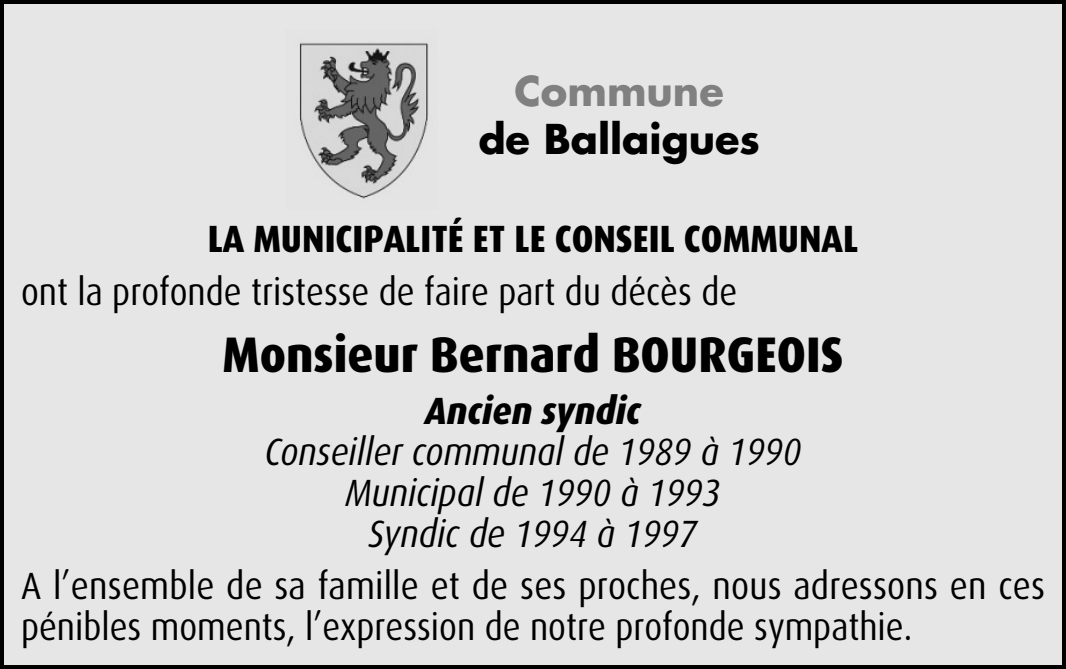
<style>
.page{position:relative;width:1066px;height:669px;background:#fff}
.page>*{position:absolute;margin:0;border:0;box-sizing:border-box;transform-origin:0 0}
.t1{font:800 50px "Dax";color:#000;scale:.92 1}
.t2{font:700 40px "Futura LT";color:#000}
.t3{font:700 40px "Futura LT";color:#808080}
.t4{font:38px/40.8px "Dax";color:#000;scale:.91 1}
.t5{font:italic 38px/40.8px "Dax";color:#000;text-align:center;scale:.9 1}
.t6{font:38px "Dax";color:#000;scale:.9 1}
.t7{font:800 38px "Dax";color:#000;scale:.9 1}
.t8{font:italic 800 38px "Dax";color:#000;scale:.9 1}
</style>
<div class="page">
<div style="left:2px;top:2px;width:1062px;height:665px;background:#e6e6e6"></div>
<div style="left:0;top:0;width:1066px;height:669px;border:4px solid #000"></div>
<img style="left:299px;top:42px;width:130px;height:157px">
<p class="t3" style="left:514px;top:65px;width:211px">Commune</p>
<p class="t2" style="left:478px;top:113px;width:283px">de Ballaigues</p>
<p class="t7" style="left:208px;top:226px;width:724px">LA MUNICIPALITÉ ET LE CONSEIL COMMUNAL</p>
<p class="t6" style="left:21px;top:279px;width:797px">ont la profonde tristesse de faire part du décès de</p>
<h1 class="t1" style="left:223px;top:337px;width:676px">Monsieur Bernard BOURGEOIS</h1>
<p class="t8" style="left:425px;top:398px;width:241px">Ancien syndic</p>
<p class="t5" style="left:265px;top:432px;width:598px">Conseiller communal de 1989 à 1990<br>Municipal de 1990 à 1993<br>Syndic de 1994 à 1997</p>
<p class="t4" style="left:21px;top:570px;width:1127px">A l’ensemble de sa famille et de ses proches, nous adressons en ces pénibles moments, l’expression de notre profonde sympathie.</p>
</div>
